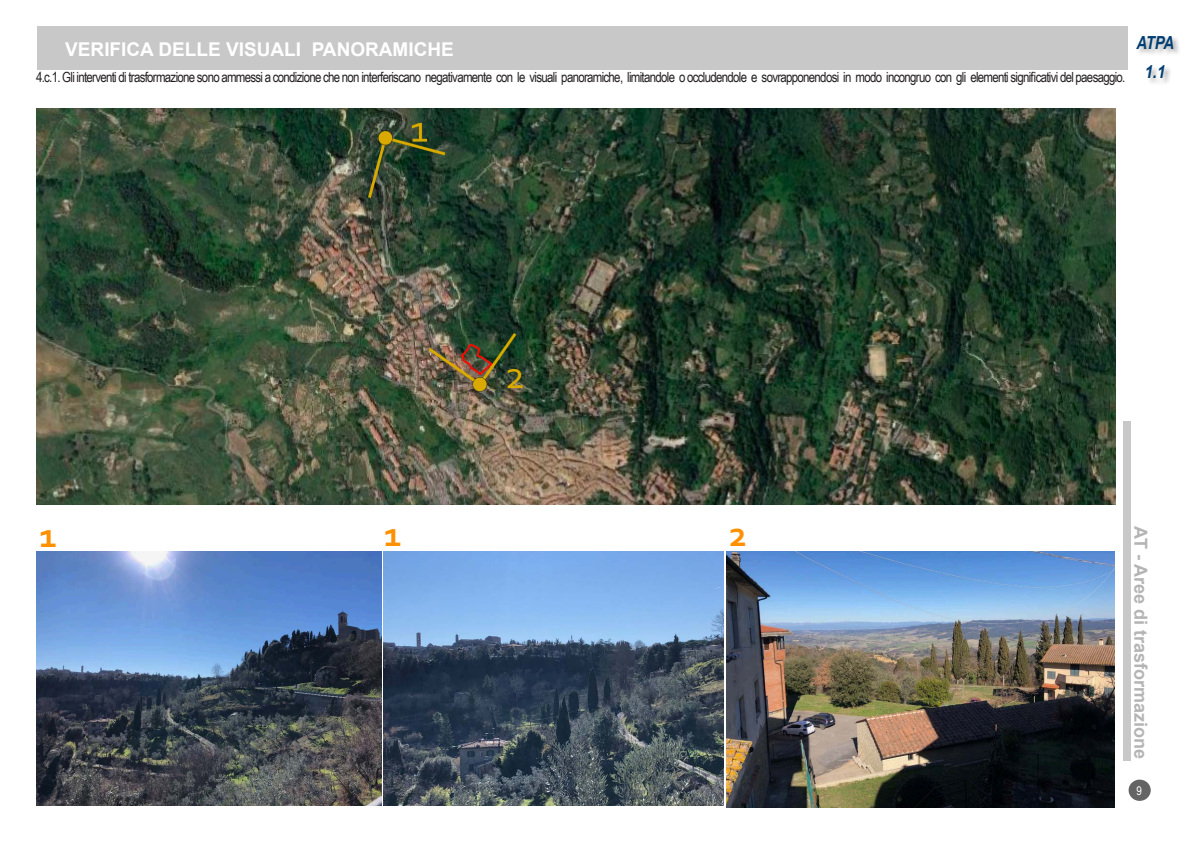
<style>
.page{position:relative;width:1191px;height:842px;background:#fff}
.page>*{position:absolute;margin:0;border:0;box-sizing:border-box;transform-origin:0 0}
.t1{font:700 36px "Corbel";color:#ff9000}
.t2{font:700 19px "Arial";color:#fff}
.t3{font:700 18px "Arial";color:#b4b4b4}
.t4{font:italic 700 18px/29.2px "Arial Narrow";color:#003e73;text-align:center}
.t5{font:14px "Arial Narrow";letter-spacing:-.05em;color:#231f20}
.t6{font:12px "Arial Narrow";color:#fff}
</style>
<div class="page">
<img style="left:36px;top:108px;width:1079px;height:396px">
<img style="left:727px;top:551px;width:387px;height:256px">
<img style="left:36px;top:551px;width:345px;height:255px">
<img style="left:383px;top:551px;width:340px;height:255px">
<div style="left:1123px;top:421px;width:7px;height:340px;background:#c8c8c8"></div>
<div style="left:1128px;top:780px;width:22px;height:21px;background:#646464;border-radius:50%"></div>
<div style="left:1135px;top:35px;width:46px;height:51px;background:#231f20;opacity:.4"></div>
<div style="left:37px;top:26px;width:1090px;height:43px;background:#c8c8c8"></div>
<h2 class="t2" style="left:65px;top:38px;width:390px">VERIFICA DELLE VISUALI PANORAMICHE</h2>
<p class="t5" style="left:36px;top:69px;width:1091px">4.c.1. Gli interventi di trasformazione sono ammessi a condizione che non interferiscano negativamente con le visuali panoramiche, limitandole o occludendole e sovrapponendosi in modo incongruo con gli elementi significativi del paesaggio.</p>
<p class="t4" style="left:1136px;top:28px;width:39px">ATPA<br>1.1</p>
<h1 class="t1" style="left:40px;top:521px;width:19px">1</h1>
<h1 class="t1" style="left:384px;top:519px;width:19px">1</h1>
<h1 class="t1" style="left:729px;top:519px;width:19px">2</h1>
<p class="t3" style="left:1151px;top:526px;width:235px;rotate:90deg">AT - Aree di trasformazione</p>
<p class="t6" style="left:1136px;top:783px;width:7px">9</p>
</div>
